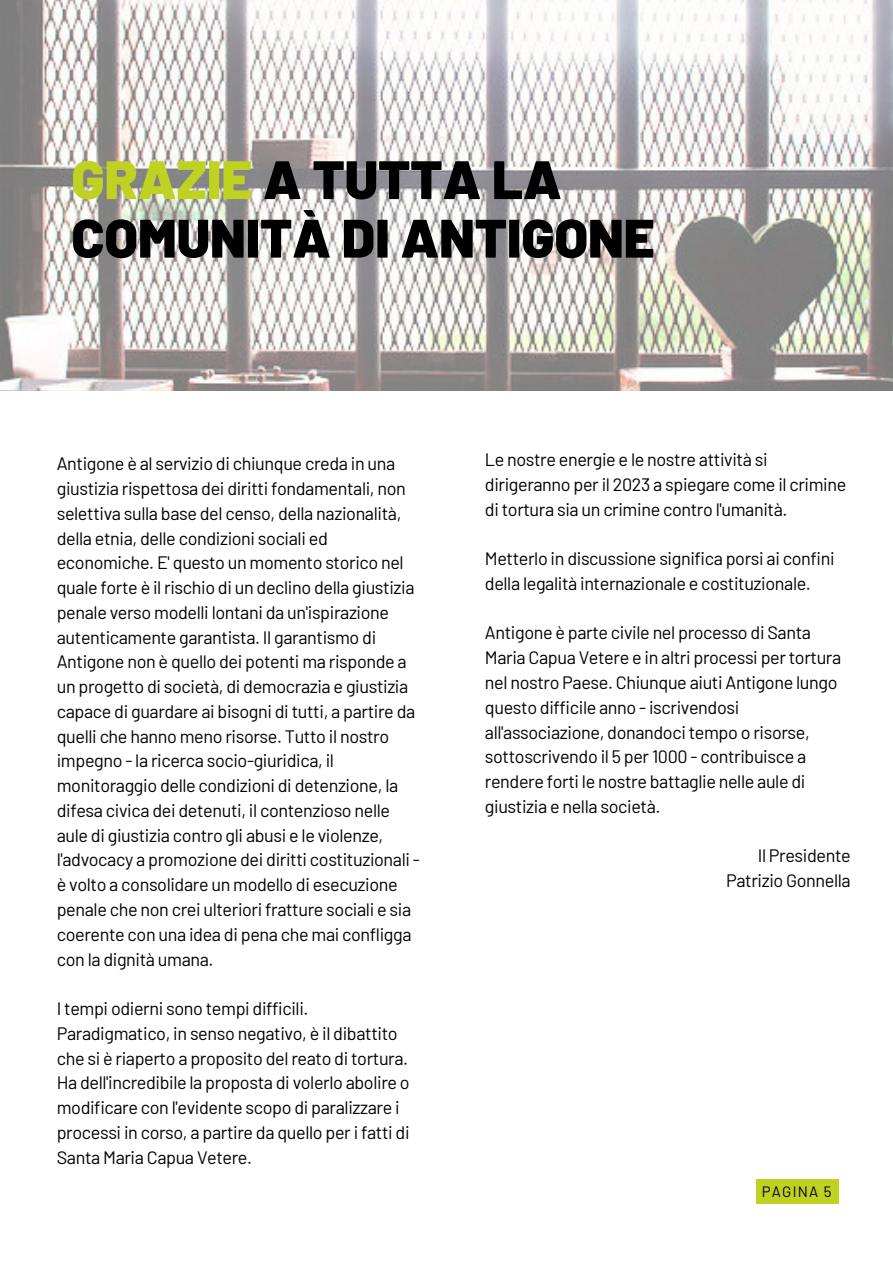
<style>
.page{position:relative;width:893px;height:1264px;background:#fff}
.page>*{position:absolute;margin:0;border:0;box-sizing:border-box;transform-origin:0 0}
.t1{font:900 54px/58.5px "Barlow";color:#000}
.t2{font:18px/24.8px "Barlow";letter-spacing:-.02em;color:#000}
.t3{font:15px "Barlow";letter-spacing:.08em;color:#000}
.s1{color:#bfd121}
</style>
<div class="page">
<img style="left:0;top:0;width:892px;height:390px">
<div style="left:755px;top:1178px;width:83px;height:24px;background:#bfd121"></div>
<p class="t1" style="left:71px;top:148px;width:584px"><span class="s1">GRAZIE</span> A TUTTA LA<br>COMUNITÀ DI ANTIGONE</p>
<p class="t2" style="left:57px;top:450px;width:364px">Antigone è al servizio di chiunque creda in una giustizia rispettosa dei diritti fondamentali, non selettiva sulla base del censo, della nazionalità, della etnia, delle condizioni sociali ed economiche. E' questo un momento storico nel quale forte è il rischio di un declino della giustizia penale verso modelli lontani da un'ispirazione autenticamente garantista. Il garantismo di Antigone non è quello dei potenti ma risponde a un progetto di società, di democrazia e giustizia capace di guardare ai bisogni di tutti, a partire da quelli che hanno meno risorse. Tutto il nostro impegno - la ricerca socio-giuridica, il monitoraggio delle condizioni di detenzione, la difesa civica dei detenuti, il contenzioso nelle aule di giustizia contro gli abusi e le violenze, l'advocacy a promozione dei diritti costituzionali - è volto a consolidare un modello di esecuzione penale che non crei ulteriori fratture sociali e sia coerente con una idea di pena che mai confligga con la dignità umana.</p>
<p class="t2" style="left:57px;top:995px;width:354px">I tempi odierni sono tempi difficili.<br>Paradigmatico, in senso negativo, è il dibattito che si è riaperto a proposito del reato di tortura.<br>Ha dell'incredibile la proposta di volerlo abolire o modificare con l'evidente scopo di paralizzare i processi in corso, a partire da quello per i fatti di Santa Maria Capua Vetere.</p>
<p class="t2" style="left:485px;top:446px;width:363px">Le nostre energie e le nostre attività si dirigeranno per il 2023 a spiegare come il crimine di tortura sia un crimine contro l'umanità.</p>
<p class="t2" style="left:485px;top:545px;width:351px">Metterlo in discussione significa porsi ai confini della legalità internazionale e costituzionale.</p>
<p class="t2" style="left:485px;top:620px;width:358px">Antigone è parte civile nel processo di Santa Maria Capua Vetere e in altri processi per tortura nel nostro Paese. Chiunque aiuti Antigone lungo questo difficile anno - iscrivendosi all'associazione, donandoci tempo o risorse, sottoscrivendo il 5 per 1000 - contribuisce a rendere forti le nostre battaglie nelle aule di giustizia e nella società.</p>
<p class="t2" style="left:757px;top:842px;width:94px">Il Presidente</p>
<p class="t2" style="left:726px;top:867px;width:126px">Patrizio Gonnella</p>
<p class="t3" style="left:761px;top:1181px;width:71px">PAGINA 5</p>
</div>
